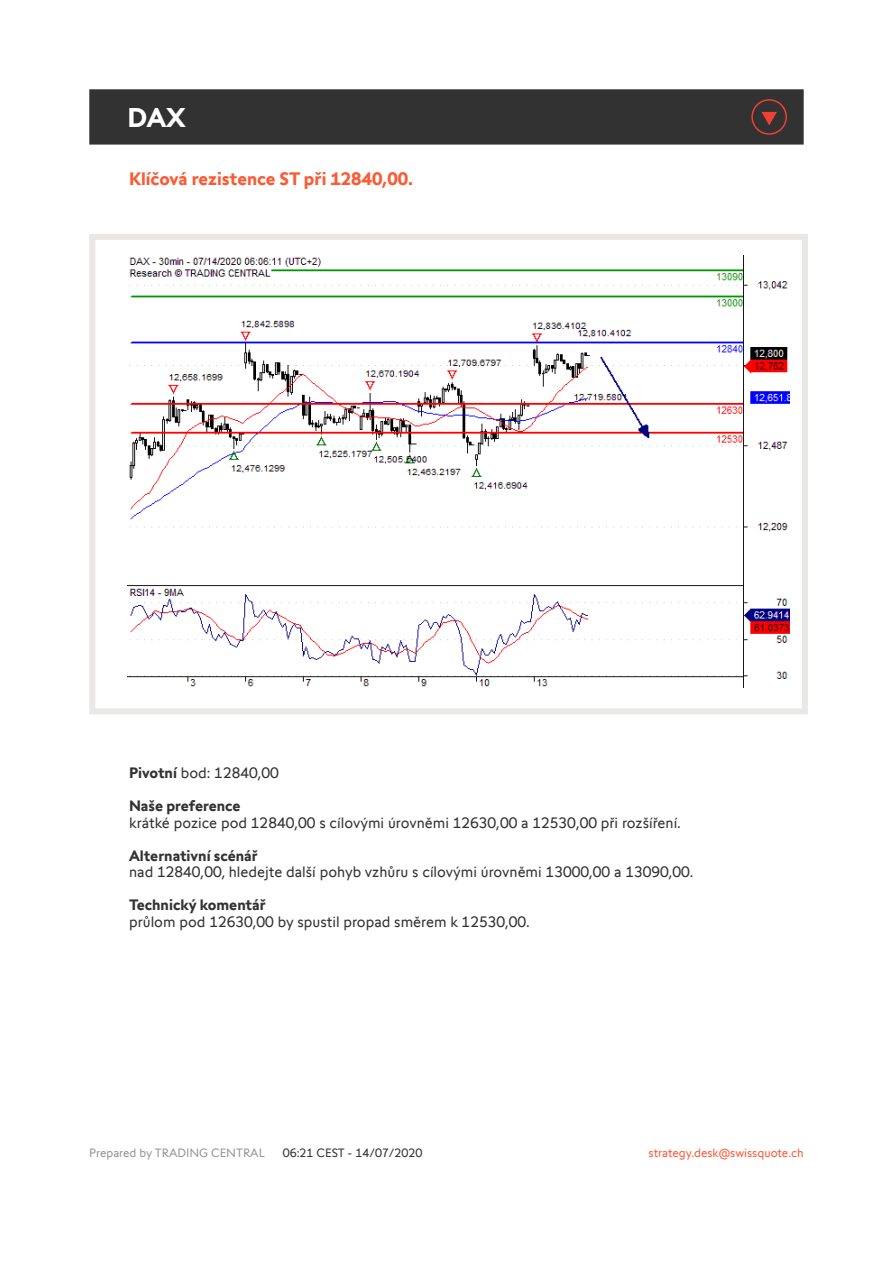
<style>
.page{position:relative;width:893px;height:1263px;background:#fff}
.page>*{position:absolute;margin:0;border:0;box-sizing:border-box;transform-origin:0 0}
.t1{font:700 27px "Swissquote CT";color:#fff}
.t2{font:700 18px "Swissquote CT";color:#fa5b35}
.t3{font:15px "Swissquote CT";color:#323232}
.t4{font:700 15px "Swissquote CT";color:#323232}
.t5{font:12px "Swissquote CT";color:#fa5b35}
.t6{font:12px "Swissquote CT";color:#939598}
.t7{font:12px "Swissquote CT";color:#323232}
.s1{font-weight:700}
</style>
<div class="page">
<div style="left:89px;top:234px;width:719px;height:480px;border:6px solid #e9e8e7"></div>
<div style="left:89px;top:89px;width:715px;height:56px;background:#323232;border:2px solid #323232"></div>
<img style="left:128px;top:255px;width:661px;height:432px">
<svg style="left:751px;top:99px;width:36px;height:36px"></svg>
<h1 class="t1" style="left:128px;top:101px;width:60px">DAX</h1>
<p class="t2" style="left:129px;top:168px;width:286px">Klíčová rezistence ST při 12840,00.</p>
<p class="t3" style="left:129px;top:764px;width:151px"><span class="s1">Pivotní</span> bod: 12840,00</p>
<p class="t4" style="left:129px;top:797px;width:113px">Naše preference</p>
<p class="t3" style="left:129px;top:814px;width:553px">krátké pozice pod 12840,00 s cílovými úrovněmi 12630,00 a 12530,00 při rozšíření.</p>
<p class="t4" style="left:129px;top:846px;width:130px">Alternativní scénář</p>
<p class="t3" style="left:129px;top:863px;width:566px">nad 12840,00, hledejte další pohyb vzhůru s cílovými úrovněmi 13000,00 a 13090,00.</p>
<p class="t4" style="left:129px;top:896px;width:138px">Technický komentář</p>
<p class="t3" style="left:129px;top:913px;width:402px">průlom pod 12630,00 by spustil propad směrem k 12530,00.</p>
<p class="t6" style="left:89px;top:1145px;width:177px">Prepared by TRADING CENTRAL</p>
<p class="t7" style="left:283px;top:1145px;width:141px">06:21 CEST - 14/07/2020</p>
<p class="t5" style="left:649px;top:1145px;width:157px">strategy.desk@swissquote.ch</p>
</div>
